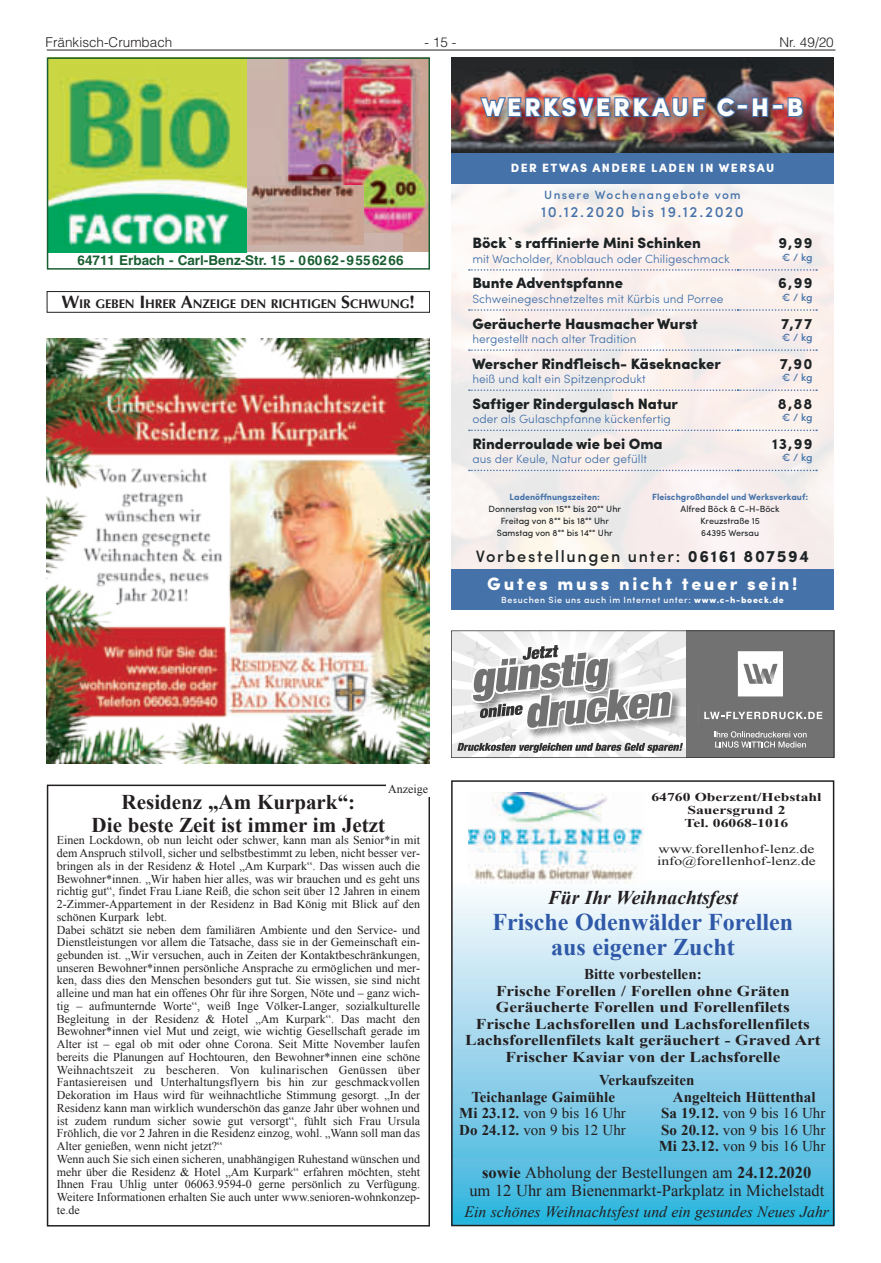
<style>
.page{position:relative;width:881px;height:1263px;background:#fff}
.page>*{position:absolute;margin:0;border:0;box-sizing:border-box;transform-origin:0 0}
.t1{font:900 25.5px "Sofia Pro";letter-spacing:.1em;color:#fff}
.t2{font:700 24px/25.5px "Times New Roman";color:#2f59a8;text-align:center}
.t3{font:700 21px/22.5px "Times New Roman";color:#231f20;text-align:center}
.t4{font:italic 700 19.5px "Times New Roman";color:#231f20}
.t5{font:900 18px "Sofia Pro";letter-spacing:.15em;color:#fff}
.t6{font:16.5px/18px "Times New Roman";color:#231f20;text-align:center}
.t7{font:500 16.5px "Sofia Pro";letter-spacing:.1em;color:#1d2224}
.t8{font:italic 15.75px "Times New Roman";color:#231f20}
.t9{font:700 15px/16.5px "Times New Roman";color:#231f20;text-align:center}
.t10{font:900 15px "Sofia Pro";color:#1d2224}
.t11{font:15px/16.5px "Times New Roman";color:#231f20}
.t12{font:700 15px "Sofia Pro";letter-spacing:.08em;color:#1d2224}
.t13{font:500 15px "Sofia Pro";letter-spacing:.105em;color:#4572a9}
.t14{font:700 13.5px "Helvetica LT";color:#195e31}
.t15{font:300 13.5px "Helvetica LT";color:#231f20}
.t16{font:700 12.6px "Optima LT";letter-spacing:-.015em;color:#231f20}
.t17{font:12px/12.8px "Times New Roman";color:#231f20}
.t18{font:300 12px "Sofia Pro";color:#4572a9}
.t19{font:700 12px/12.9px "Times New Roman";color:#231f20;text-align:center;scale:1.3 1}
.t20{font:12px/12.9px "Times New Roman";color:#231f20;scale:1.3 1}
.t21{font:900 12px "Sofia Pro";letter-spacing:.12em;color:#fff}
.t22{font:500 12px "Sofia Pro";letter-spacing:.115em;color:#4572a9}
.t23{font:500 10.5px "Sofia Pro";letter-spacing:-.03em;color:#4572a9}
.t24{font:9px/12px "Sofia Pro";color:#1d2224;text-align:center}
.t25{font:700 9px "Sofia Pro";color:#4572a9}
.t26{font:500 9px "Sofia Pro";letter-spacing:.075em;color:#fff}
.s1{font-size:18px}
.s2{font-weight:700}
.s3{font-weight:900}
</style>
<div class="page">
<hr style="left:47px;top:50px;width:788px;height:1px;background:#231f20">
<img style="left:451px;top:184px;width:382px;height:385px">
<img style="left:451px;top:57px;width:382px;height:96px">
<div style="left:451px;top:153px;width:382px;height:31px;background:#4572a9"></div>
<div style="left:478px;top:95px;width:339px;height:37px;background:#1d2224;opacity:.5"></div>
<img style="left:478px;top:96px;width:228px;height:23px">
<svg style="left:715px;top:96px;width:21px;height:22px"></svg>
<div style="left:736px;top:104px;width:11px;height:6px;border:2px solid #4572a9"></div>
<svg style="left:750px;top:96px;width:19px;height:22px"></svg>
<div style="left:772px;top:104px;width:11px;height:6px;border:2px solid #4572a9"></div>
<svg style="left:786px;top:96px;width:18px;height:22px"></svg>
<div style="left:451px;top:569px;width:382px;height:41px;background:#4572a9"></div>
<svg style="left:505px;top:144px;width:274px;height:48px"></svg>
<svg style="left:468px;top:309px;width:348px;height:2px"></svg>
<svg style="left:468px;top:349px;width:348px;height:2px"></svg>
<svg style="left:468px;top:389px;width:348px;height:2px"></svg>
<svg style="left:468px;top:269px;width:348px;height:2px"></svg>
<svg style="left:468px;top:430px;width:348px;height:1px"></svg>
<svg style="left:468px;top:470px;width:348px;height:1px"></svg>
<img style="left:47px;top:338px;width:382px;height:425px">
<img style="left:270px;top:59px;width:157px;height:193px">
<div style="left:259px;top:57px;width:11px;height:195px;background:#cbb4ac"></div>
<img style="left:270px;top:233px;width:132px;height:18px">
<svg style="left:49px;top:59px;width:198px;height:194px;background:#84c463"></svg>
<div style="left:47px;top:57px;width:382px;height:213px;border:1px solid #195e31"></div>
<img style="left:248px;top:185px;width:115px;height:60px">
<div style="left:451px;top:881px;width:382px;height:345px;background:linear-gradient(to bottom,#fffafd,#34b2dd)"></div>
<div style="left:458px;top:791px;width:185px;height:92px;background:#fff"></div>
<img style="left:468px;top:792px;width:175px;height:91px">
<div style="left:47px;top:291px;width:382px;height:22px;border:1px solid #231f20"></div>
<svg style="left:451px;top:630px;width:382px;height:128px;background:#838383"></svg>
<svg style="left:451px;top:631px;width:234px;height:127px"></svg>
<p class="t15" style="left:45px;top:34px;width:128px">Fränkisch-Crumbach</p>
<p class="t15" style="left:424px;top:34px;width:33px">- 15 -</p>
<p class="t15" style="left:779px;top:34px;width:56px">Nr. 49/20</p>
<h1 class="t1" style="left:481px;top:87px;width:323px">WERKSVERKAUF C-H-B</h1>
<p class="t21" style="left:510px;top:159px;width:265px">DER ETWAS ANDERE LADEN IN WERSAU</p>
<p class="t14" style="left:77px;top:252px;width:327px">64711 Erbach - Carl-Benz-Str. 15 - 06062-9556266</p>
<p class="t16" style="left:61px;top:297px;width:355px"><span class="s1">W</span>IR GEBEN <span class="s1">I</span>HRER <span class="s1">A</span>NZEIGE DEN RICHTIGEN <span class="s1">S</span>CHWUNG<span class="s1">!</span></p>
<p class="t22" style="left:544px;top:186px;width:198px">Unsere Wochenangebote vom</p>
<p class="t13" style="left:541px;top:201px;width:204px">10.12.2020 bis 19.12.2020</p>
<p class="t10" style="left:472px;top:231px;width:230px">Böck`s raffinierte Mini Schinken</p>
<p class="t18" style="left:472px;top:250px;width:259px">mit Wacholder, Knoblauch oder Chiligeschmack</p>
<p class="t12" style="left:778px;top:232px;width:35px">9,99</p>
<p class="t23" style="left:781px;top:249px;width:32px">€ / kg</p>
<p class="t10" style="left:472px;top:271px;width:152px">Bunte Adventspfanne</p>
<p class="t18" style="left:472px;top:290px;width:252px">Schweinegeschnetzeltes mit Kürbis und Porree</p>
<p class="t12" style="left:778px;top:272px;width:36px">6,99</p>
<p class="t23" style="left:781px;top:289px;width:32px">€ / kg</p>
<p class="t10" style="left:472px;top:311px;width:227px">Geräucherte Hausmacher Wurst</p>
<p class="t18" style="left:472px;top:330px;width:165px">hergestellt nach alter Tradition</p>
<p class="t12" style="left:780px;top:312px;width:33px">7,77</p>
<p class="t23" style="left:781px;top:330px;width:32px">€ / kg</p>
<p class="t10" style="left:472px;top:351px;width:250px">Werscher Rindfleisch- Käseknacker</p>
<p class="t18" style="left:472px;top:370px;width:175px">heiß und kalt ein Spitzenprodukt</p>
<p class="t12" style="left:779px;top:352px;width:34px">7,90</p>
<p class="t23" style="left:781px;top:370px;width:32px">€ / kg</p>
<p class="t10" style="left:472px;top:392px;width:207px">Saftiger Rindergulasch Natur</p>
<p class="t18" style="left:472px;top:410px;width:200px">oder als Gulaschpfanne kückenfertig</p>
<p class="t12" style="left:777px;top:392px;width:36px">8,88</p>
<p class="t23" style="left:781px;top:410px;width:32px">€ / kg</p>
<p class="t10" style="left:472px;top:432px;width:192px">Rinderroulade wie bei Oma</p>
<p class="t18" style="left:472px;top:450px;width:176px">aus der Keule, Natur oder gefüllt</p>
<p class="t12" style="left:771px;top:432px;width:42px">13,99</p>
<p class="t23" style="left:781px;top:450px;width:32px">€ / kg</p>
<p class="t25" style="left:652px;top:490px;width:157px">Fleischgroßhandel und Werksverkauf:</p>
<p class="t24" style="left:680px;top:502px;width:101px">Alfred Böck &amp; C-H-Böck<br>Kreuzstraße 15<br>64395 Wersau</p>
<h3 class="t7" style="left:475px;top:544px;width:335px">Vorbestellungen unter: <span class="s2">06161 807594</span></h3>
<p class="t25" style="left:509px;top:490px;width:92px">Ladenöffnungszeiten:</p>
<p class="t24" style="left:488px;top:502px;width:134px">Donnerstag von 15°° bis 20°° Uhr<br>Freitag von 8°° bis 18°° Uhr<br>Samstag von 8°° bis 14°° Uhr</p>
<h3 class="t5" style="left:487px;top:569px;width:312px">Gutes muss nicht teuer sein!</h3>
<p class="t26" style="left:501px;top:593px;width:284px">Besuchen Sie uns auch im Internet unter: <span class="s3">www.c-h-boeck.de</span></p>
<p class="t17" style="left:388px;top:782px;width:41px">Anzeige</p>
<h3 class="t3" style="left:92px;top:790px;width:295px">Residenz „Am Kurpark“:<br>Die beste Zeit ist immer im Jetzt</h3>
<p class="t17" style="left:57px;top:834px;width:364px">Einen Lockdown, ob nun leicht oder schwer, kann man als Senior*in mit dem Anspruch stilvoll, sicher und selbstbestimmt zu leben, nicht besser ver&shy;bringen als in der Residenz &amp; Hotel „Am Kurpark“. Das wissen auch die Bewohner*innen. „Wir haben hier alles, was wir brauchen und es geht uns richtig gut“, findet Frau Liane Reiß, die schon seit über 12 Jahren in einem 2-Zimmer-Appartement in der Residenz in Bad König mit Blick auf den schönen Kurpark lebt.<br>Dabei schätzt sie neben dem familiären Ambiente und den Service- und Dienstleistungen vor allem die Tatsache, dass sie in der Gemeinschaft ein&shy;gebunden ist. „Wir versuchen, auch in Zeiten der Kontaktbeschränkungen, unseren Bewohner*innen persönliche Ansprache zu ermöglichen und mer&shy;ken, dass dies den Menschen besonders gut tut. Sie wissen, sie sind nicht alleine und man hat ein offenes Ohr für ihre Sorgen, Nöte und – ganz wich&shy;tig – aufmunternde Worte“, weiß Inge Völker-Langer, sozialkulturelle Begleitung in der Residenz &amp; Hotel „Am Kurpark“. Das macht den Bewohner*innen viel Mut und zeigt, wie wichtig Gesellschaft gerade im Alter ist – egal ob mit oder ohne Corona. Seit Mitte November laufen bereits die Planungen auf Hochtouren, den Bewohner*innen eine schöne Weihnachtszeit zu bescheren. Von kulinarischen Genüssen über Fantasiereisen und Unterhaltungsflyern bis hin zur geschmackvollen Dekoration im Haus wird für weihnachtliche Stimmung gesorgt. „In der Residenz kann man wirklich wunderschön das ganze Jahr über wohnen und ist zudem rundum sicher sowie gut versorgt“, fühlt sich Frau Ursula Fröhlich, die vor 2 Jahren in die Residenz einzog, wohl. „Wann soll man das Alter genießen, wenn nicht jetzt?“<br>Wenn auch Sie sich einen sicheren, unabhängigen Ruhestand wünschen und mehr über die Residenz &amp; Hotel „Am Kurpark“ erfahren möchten, steht Ihnen Frau Uhlig unter 06063.9594-0 gerne persönlich zu Verfügung.<br>Weitere Informationen erhalten Sie auch unter www.senioren-wohnkonzep&shy;te.de</p>
<p class="t19" style="left:651px;top:790px;width:132px">64760 Oberzent/Hebstahl<br>Sauersgrund 2<br>Tel. 06068-1016</p>
<p class="t20" style="left:656px;top:842px;width:124px">www.forellenhof-lenz.de info@forellenhof-lenz.de</p>
<h3 class="t4" style="left:547px;top:884px;width:191px">Für Ihr Weihnachtsfest</h3>
<h2 class="t2" style="left:492px;top:908px;width:302px">Frische Odenwälder Forellen aus eigener Zucht</h2>
<p class="t9" style="left:465px;top:966px;width:357px">Bitte vorbestellen:<br>Frische Forellen / Forellen ohne Gräten Geräucherte Forellen und Forellenfilets<br>Frische Lachsforellen und Lachsforellenfilets Lachsforellenfilets kalt geräuchert - Graved Art Frischer Kaviar von der Lachsforelle</p>
<p class="t9" style="left:471px;top:1072px;width:224px;text-align:left;text-indent:128px">Verkaufszeiten<br>Teichanlage Gaimühle</p>
<p class="t9" style="left:672px;top:1088px;width:144px">Angelteich Hüttenthal</p>
<p class="t11" style="left:459px;top:1105px;width:168px"><span class="s2">Mi 23.12.</span> von 9 bis 16 Uhr</p>
<p class="t11" style="left:661px;top:1105px;width:165px"><span class="s2">Sa 19.12.</span> von 9 bis 16 Uhr</p>
<p class="t11" style="left:459px;top:1121px;width:168px"><span class="s2">Do 24.12.</span> von 9 bis 12 Uhr</p>
<p class="t11" style="left:658px;top:1121px;width:168px"><span class="s2">So 20.12.</span> von 9 bis 16 Uhr<br><span class="s2">Mi 23.12.</span> von 9 bis 16 Uhr</p>
<h3 class="t6" style="left:469px;top:1163px;width:356px"><span class="s2">sowie</span> Abholung der Bestellungen am <span class="s2">24.12.2020<br></span>um 12 Uhr am Bienenmarkt-Parkplatz in Michelstadt</h3>
<h3 class="t8" style="left:464px;top:1201px;width:366px">Ein schönes Weihnachtsfest und ein gesundes Neues Jahr</h3>
</div>
